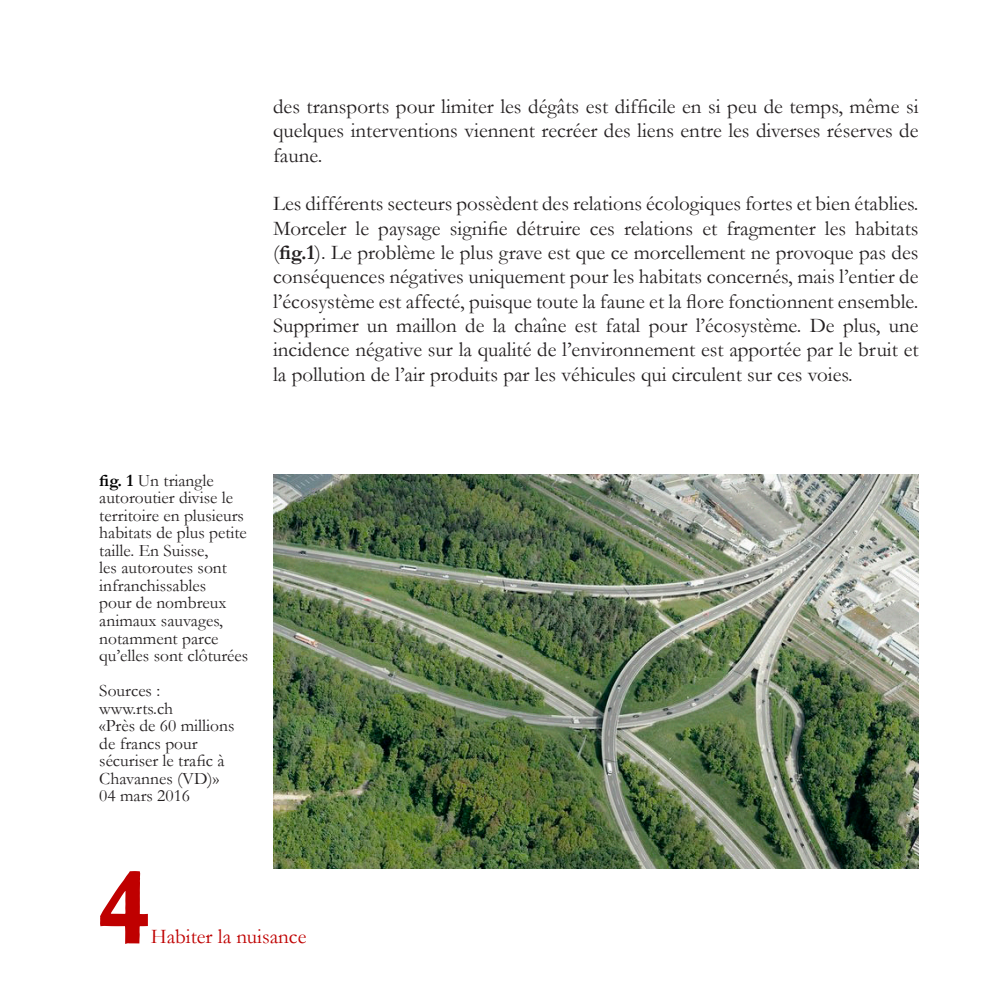
<style>
.page{position:relative;width:993px;height:993px;background:#fff}
.page>*{position:absolute;margin:0;border:0;box-sizing:border-box;transform-origin:0 0}
.t1{font:700 105px "Garamond";color:#bf0000}
.t2{font:21px/24.3px "Garamond";color:#231f20;text-align:justify}
.t3{font:21px "Garamond";color:#bf0000}
.t4{font:17.5px/17.5px "Garamond";color:#231f20}
.s1{font-weight:700}
.s2{font-weight:700;color:#000}
</style>
<div class="page">
<svg style="left:100px;top:871px;width:48px;height:73px"></svg>
<img style="left:273px;top:474px;width:645px;height:394px">
<p class="t2" style="left:273px;top:94px;width:646px">des transports pour limiter les dégâts est difficile en si peu de temps, même si quelques interventions viennent recréer des liens entre les diverses réserves de faune.</p>
<p class="t2" style="left:273px;top:191px;width:646px">Les différents secteurs possèdent des relations écologiques fortes et bien établies.<br>Morceler le paysage signifie détruire ces relations et fragmenter les habitats (<span class="s1">fig.1</span>). Le problème le plus grave est que ce morcellement ne provoque pas des conséquences négatives uniquement pour les habitats concernés, mais l’entier de l’écosystème est affecté, puisque toute la faune et la flore fonctionnent ensemble.<br>Supprimer un maillon de la chaîne est fatal pour l’écosystème. De plus, une incidence négative sur la qualité de l’environnement est apportée par le bruit et la pollution de l’air produits par les véhicules qui circulent sur ces voies.</p>
<p class="t4" style="left:99px;top:471px;width:150px"><span class="s2">fig. 1</span> Un triangle autoroutier divise le territoire en plusieurs habitats de plus petite taille. En Suisse,<br>les autoroutes sont infranchissables<br>pour de nombreux animaux sauvages, notamment parce qu’elles sont clôturées</p>
<p class="t4" style="left:99px;top:681px;width:137px">Sources : www.rts.ch<br>«Près de 60 millions de francs pour sécuriser le trafic à<br>Chavannes (VD)»<br>04 mars 2016</p>
<h1 class="t1" style="left:99px;top:844px;width:51px">4</h1>
<p class="t3" style="left:151px;top:923px;width:157px">Habiter la nuisance</p>
</div>
